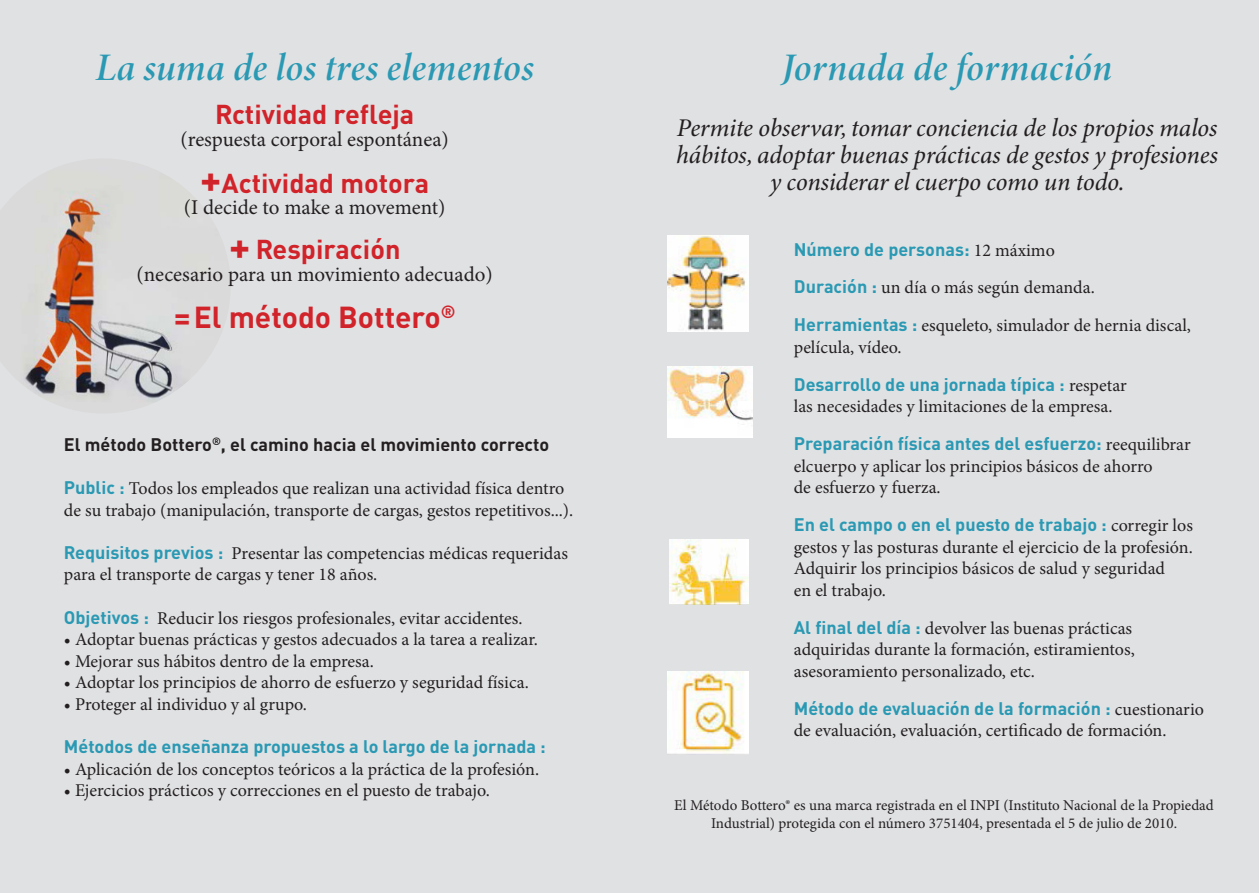
<style>
.page{position:relative;width:1259px;height:893px;background:#e0e1e3}
.page>*{position:absolute;margin:0;border:0;box-sizing:border-box;transform-origin:0 0}
.t1{font:italic 39px "Minion Variable Concept";letter-spacing:.01em;color:#2a99b3}
.t2{font:700 30px "DIN Pro";color:#d1232a}
.sous_titre{font:700 27px "DIN Pro";color:#d1232a}
.t3{font:italic 25.5px "Minion Variable Concept";color:#231f20}
.sous_titre-2{font:21px "Minion Pro";color:#231f20}
.sous_titre_bleu{font:18px/21.6px "Minion Pro";color:#231f20}
.sous_titre_bleu-2{font:700 18px "DIN Pro";color:#2a99b3}
.sous_titre_bleu-3{font:700 18px "DIN Pro";color:#231f20}
.t4{font:15px/18px "Minion Pro";color:#231f20;text-align:center}
.s1{font-size:39px}
.s2{font-family:"Minion Pro";font-weight:400;color:#231f20}
.s3{font-family:"DIN Pro";font-weight:700;color:#2a99b3}
</style>
<div class="page">
<img style="left:20px;top:170px;width:198px;height:233px">
<img style="left:668px;top:672px;width:81px;height:82px">
<img style="left:668px;top:235px;width:81px;height:97px">
<img style="left:668px;top:366px;width:84px;height:72px">
<img style="left:670px;top:540px;width:79px;height:64px">
<p class="t1" style="left:96px;top:41px;width:440px">La suma de los tres elementos</p>
<p class="t1" style="left:782px;top:41px;width:332px">Jornada de formación</p>
<p class="t3" style="left:676px;top:110px;width:542px">Permite observar, tomar conciencia de los propios malos</p>
<p class="t3" style="left:676px;top:137px;width:543px">hábitos, adoptar buenas prácticas de gestos y profesiones</p>
<p class="t3" style="left:770px;top:164px;width:354px">y considerar el cuerpo como un todo.</p>
<p class="sous_titre" style="left:215px;top:91px;width:201px">Rctividad refleja</p>
<p class="sous_titre-2" style="left:181px;top:125px;width:270px">(respuesta corporal espontánea)</p>
<p class="sous_titre" style="left:200px;top:160px;width:230px"><span class="s1">+</span>Actividad motora</p>
<p class="sous_titre-2" style="left:184px;top:193px;width:263px">(I decide to make a movement)</p>
<p class="sous_titre" style="left:229px;top:226px;width:173px"><span class="s1">+</span> Respiración</p>
<p class="sous_titre-2" style="left:137px;top:260px;width:358px">(necesario para un movimiento adecuado)</p>
<p class="t2" style="left:174px;top:292px;width:283px">=El método Bottero<sup>®</sup></p>
<p class="sous_titre_bleu-2" style="left:794px;top:234px;width:262px">Número de personas: <span class="s2">12 máximo</span></p>
<p class="sous_titre_bleu" style="left:794px;top:277px;width:302px"><span class="s3">Duración :</span> un día o más según demanda.</p>
<p class="sous_titre_bleu" style="left:794px;top:315px;width:398px"><span class="s3">Herramientas :</span> esqueleto, simulador de hernia discal, película, vídeo.</p>
<p class="sous_titre_bleu-2" style="left:794px;top:369px;width:334px">Desarrollo de una jornada típica : <span class="s2">respetar</span></p>
<p class="sous_titre_bleu" style="left:794px;top:396px;width:320px">las necesidades y limitaciones de la empresa.</p>
<p class="sous_titre_bleu" style="left:794px;top:433px;width:398px"><span class="s3">Preparación física antes del esfuerzo:</span> reequilibrar elcuerpo y aplicar los principios básicos de ahorro</p>
<p class="sous_titre_bleu" style="left:794px;top:477px;width:148px">de esfuerzo y fuerza.</p>
<p class="sous_titre_bleu" style="left:794px;top:514px;width:401px"><span class="s3">En el campo o en el puesto de trabajo :</span> corregir los gestos y las posturas durante el ejercicio de la profesión.</p>
<p class="sous_titre_bleu" style="left:794px;top:558px;width:373px">Adquirir los principios básicos de salud y seguridad en el trabajo.</p>
<p class="sous_titre_bleu" style="left:794px;top:617px;width:340px"><span class="s3">Al final del día :</span> devolver las buenas prácticas</p>
<p class="sous_titre_bleu" style="left:794px;top:639px;width:342px">adquiridas durante la formación, estiramientos, asesoramiento personalizado, etc.</p>
<p class="sous_titre_bleu" style="left:794px;top:698px;width:412px"><span class="s3">Método de evaluación de la formación :</span> cuestionario de evaluación, evaluación, certificado de formación.</p>
<p class="sous_titre_bleu-3" style="left:64px;top:429px;width:487px">El método Bottero<sup>®</sup>, el camino hacia el movimiento correcto</p>
<p class="sous_titre_bleu" style="left:64px;top:477px;width:511px"><span class="s3">Public :</span> Todos los empleados que realizan una actividad física dentro de su trabajo (manipulación, transporte de cargas, gestos repetitivos...).</p>
<p class="sous_titre_bleu" style="left:64px;top:542px;width:505px"><span class="s3">Requisitos previos :</span> Presentar las competencias médicas requeridas para el transporte de cargas y tener 18 años.</p>
<p class="sous_titre_bleu" style="left:64px;top:607px;width:460px"><span class="s3">Objetivos :</span> Reducir los riesgos profesionales, evitar accidentes.</p>
<p class="sous_titre_bleu" style="left:64px;top:629px;width:475px">• Adoptar buenas prácticas y gestos adecuados a la tarea a realizar.</p>
<p class="sous_titre_bleu" style="left:64px;top:650px;width:311px">• Mejorar sus hábitos dentro de la empresa.</p>
<p class="sous_titre_bleu" style="left:64px;top:672px;width:466px">• Adoptar los principios de ahorro de esfuerzo y seguridad física.</p>
<p class="sous_titre_bleu" style="left:64px;top:693px;width:245px">• Proteger al individuo y al grupo.</p>
<p class="sous_titre_bleu-2" style="left:64px;top:732px;width:483px">Métodos de enseñanza propuestos a lo largo de la jornada :</p>
<p class="sous_titre_bleu" style="left:64px;top:758px;width:477px">• Aplicación de los conceptos teóricos a la práctica de la profesión.</p>
<p class="sous_titre_bleu" style="left:64px;top:780px;width:427px">• Ejercicios prácticos y correcciones en el puesto de trabajo.</p>
<p class="t4" style="left:674px;top:797px;width:541px">El Método Bottero® es una marca registrada en el INPI (Instituto Nacional de la Propiedad<br>Industrial) protegida con el número 3751404, presentada el 5 de julio de 2010.</p>
</div>
